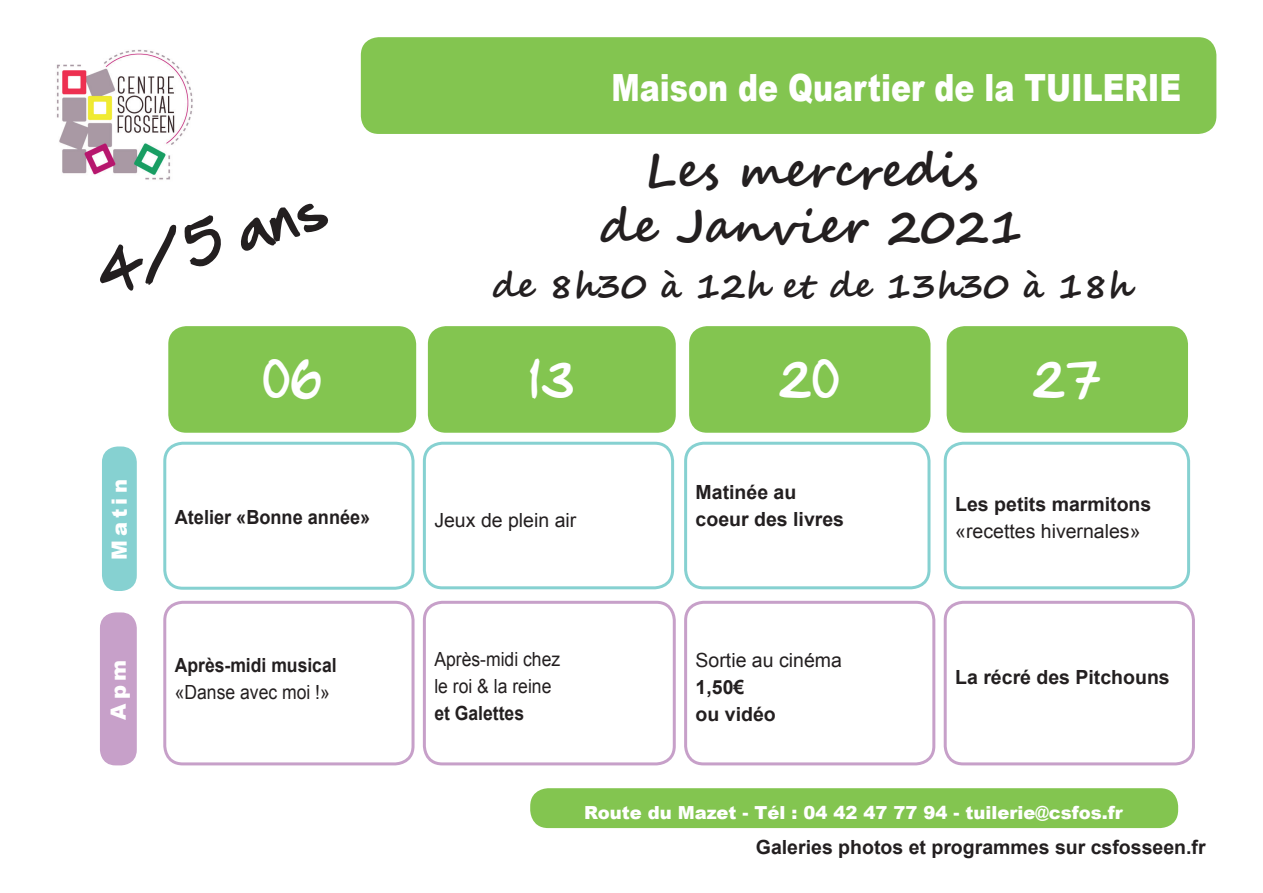
<style>
.page{position:relative;width:1263px;height:893px;background:#fff}
.page>*{position:absolute;margin:0;border:0;box-sizing:border-box;transform-origin:0 0}
.t1{font:54px "Hand Of Sean";color:#231f20}
.t2{font:700 46.5px/55.8px "Segoe Script";color:#231f20;text-align:center}
.t3{font:45px "Hand Of Sean";color:#fff}
.t4{font:900 37.5px "Arial";color:#fff;scale:.8 1}
.t5{font:700 34.5px "Segoe Script";color:#231f20}
.t6{font:900 21px "Arial";letter-spacing:.2em;color:#fff}
.t7{font:700 19.5px/27px "Arial";color:#231f20}
.t8{font:19.5px "Arial";color:#231f20}
.t9{font:19.5px/27px "Arial";color:#231f20;scale:.9 1}
.t10{font:700 19.5px "Arial";color:#231f20;scale:.9 1}
.t11{font:700 19.5px "Arial";color:#231f20;scale:.93 1}
.t12{font:900 18px "Arial";color:#fff}
</style>
<div class="page">
<img style="left:56px;top:49px;width:137px;height:131px">
<div style="left:361px;top:37px;width:855px;height:97px;background:#83c550;border-radius:18px"></div>
<div style="left:530px;top:788px;width:648px;height:40px;background:#83c550;border-radius:18px"></div>
<div style="left:168px;top:326px;width:248px;height:107px;background:#83c550;border-radius:18px"></div>
<div style="left:689px;top:326px;width:241px;height:107px;background:#83c550;border-radius:18px"></div>
<div style="left:947px;top:326px;width:241px;height:107px;background:#83c550;border-radius:18px"></div>
<div style="left:428px;top:326px;width:248px;height:107px;background:#83c550;border-radius:18px"></div>
<div style="left:163px;top:442px;width:251px;height:148px;border:3px solid #86d1d1;border-radius:18px"></div>
<div style="left:684px;top:442px;width:246px;height:147px;border:3px solid #86d1d1;border-radius:18px"></div>
<div style="left:944px;top:442px;width:246px;height:147px;border:3px solid #86d1d1;border-radius:18px"></div>
<div style="left:423px;top:442px;width:251px;height:147px;border:3px solid #86d1d1;border-radius:18px"></div>
<div style="left:163px;top:601px;width:251px;height:164px;border:3px solid #c7a0c9;border-radius:18px"></div>
<div style="left:684px;top:601px;width:251px;height:164px;border:3px solid #c7a0c9;border-radius:18px"></div>
<div style="left:944px;top:601px;width:251px;height:164px;border:3px solid #c7a0c9;border-radius:18px"></div>
<div style="left:423px;top:601px;width:253px;height:164px;border:3px solid #c7a0c9;border-radius:18px"></div>
<div style="left:103px;top:447px;width:33px;height:143px;background:#86d1d1;border-radius:15px"></div>
<div style="left:102px;top:446px;width:35px;height:145px;border:2px solid #86d1d1;border-radius:15px"></div>
<div style="left:101px;top:613px;width:35px;height:152px;background:#c7a0c9;border-radius:15px"></div>
<div style="left:100px;top:612px;width:37px;height:153px;border:2px solid #c7a0c9;border-radius:15px"></div>
<h1 class="t1" style="left:83px;top:228px;width:240px;rotate:-17deg">4/5 ans</h1>
<h3 class="t4" style="left:611px;top:60px;width:714px">Maison de Quartier de la TUILERIE</h3>
<h2 class="t2" style="left:600px;top:143px;width:425px">Les mercredis<br>de Janvier 2021</h2>
<h3 class="t5" style="left:492px;top:258px;width:640px">de 8h30 à 12h et de 13h30 à 18h</h3>
<p class="t6" style="left:104px;top:560px;width:82px;rotate:-90deg">Matin</p>
<p class="t6" style="left:103px;top:720px;width:62px;rotate:-90deg">Apm</p>
<h3 class="t3" style="left:262px;top:340px;width:61px">06</h3>
<h3 class="t3" style="left:529px;top:340px;width:46px">13</h3>
<h3 class="t3" style="left:778px;top:340px;width:63px">20</h3>
<h3 class="t3" style="left:1032px;top:340px;width:71px">27</h3>
<p class="t11" style="left:175px;top:505px;width:212px">Atelier «Bonne année»</p>
<p class="t10" style="left:175px;top:653px;width:181px">Après-midi musical</p>
<p class="t9" style="left:175px;top:679px;width:174px">«Danse avec moi !»</p>
<p class="t8" style="left:434px;top:508px;width:143px">Jeux de plein air</p>
<p class="t7" style="left:696px;top:479px;width:150px">Matinée au coeur des livres</p>
<p class="t7" style="left:955px;top:491px;width:198px">Les petits marmitons</p>
<p class="t8" style="left:955px;top:518px;width:187px">«recettes hivernales»</p>
<p class="t9" style="left:434px;top:646px;width:141px">Après-midi chez le roi &amp; la reine</p>
<p class="t10" style="left:434px;top:701px;width:101px">et Galettes</p>
<p class="t8" style="left:696px;top:647px;width:148px">Sortie au cinéma</p>
<p class="t7" style="left:696px;top:674px;width:82px">1,50€<br>ou vidéo</p>
<p class="t7" style="left:955px;top:664px;width:216px">La récré des Pitchouns</p>
<p class="t12" style="left:584px;top:799px;width:540px">Route du Mazet - Tél : 04 42 47 77 94 - tuilerie@csfos.fr</p>
<p class="t7" style="left:756px;top:835px;width:451px">Galeries photos et programmes sur csfosseen.fr</p>
</div>
